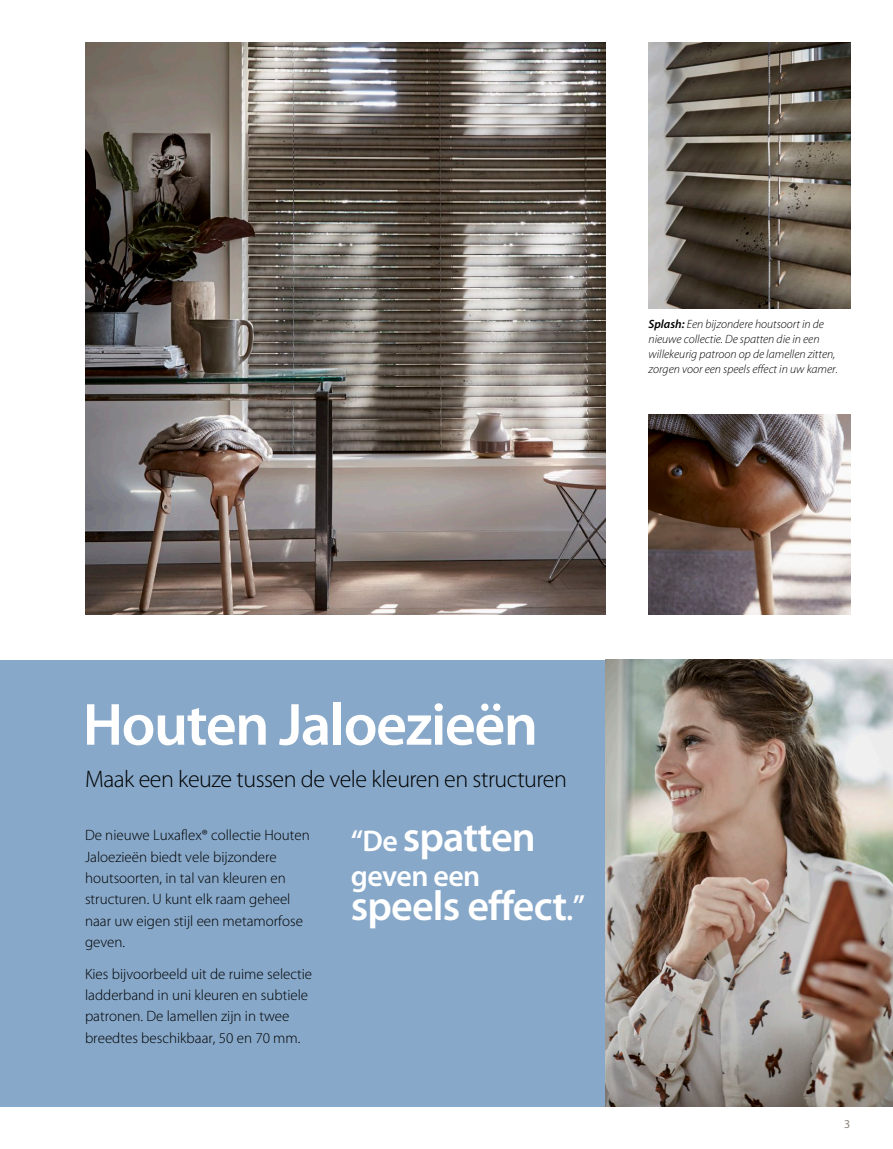
<style>
.page{position:relative;width:893px;height:1149px;background:#fff}
.page>*{position:absolute;margin:0;border:0;box-sizing:border-box;transform-origin:0 0}
.kop_diap{font:600 60px "Myriad Pro";letter-spacing:-.025em;color:#fff}
.quote{font:600 42px "Myriad Pro";letter-spacing:-.02em;color:#fff}
.quote-2{font:600 30px "Myriad Pro";letter-spacing:-.02em;color:#fff}
.subregel_kop{font:300 24px "Myriad Pro";letter-spacing:-.02em;color:#000}
.tekst{font:300 15px/21.3px "Myriad Pro";color:#000}
.onderschriftje{font:italic 300 12px/15px "Myriad Pro";color:#000}
.paginacijfer_oneven{font:12px "Myriad Pro";color:#8b8578}
.s1{font-weight:600}
.s2{font-size:30px}
</style>
<div class="page">
<div style="left:0;top:659px;width:606px;height:447px;background:#87a8c9"></div>
<img style="left:85px;top:43px;width:521px;height:571px">
<img style="left:648px;top:43px;width:202px;height:265px">
<img style="left:648px;top:415px;width:202px;height:199px">
<img style="left:606px;top:659px;width:287px;height:447px">
<p class="onderschriftje" style="left:648px;top:316px;width:191px"><span class="s1">Splash:</span> Een bijzondere houtsoort in de nieuwe collectie. De spatten die in een willekeurig patroon op de lamellen zitten, zorgen voor een speels effect in uw kamer.</p>
<p class="kop_diap" style="left:83px;top:686px;width:457px">Houten Jaloezieën</p>
<p class="subregel_kop" style="left:85px;top:765px;width:483px">Maak een keuze tussen de vele kleuren en structuren</p>
<p class="tekst" style="left:85px;top:824px;width:226px">De nieuwe Luxaflex® collectie Houten<br>Jaloezieën biedt vele bijzondere houtsoorten, in tal van kleuren en structuren. U kunt elk raam geheel naar uw eigen stijl een metamorfose geven.</p>
<p class="tekst" style="left:85px;top:963px;width:229px">Kies bijvoorbeeld uit de ruime selectie ladderband in uni kleuren en subtiele patronen. De lamellen zijn in twee breedtes beschikbaar, 50 en 70 mm.</p>
<p class="quote" style="left:351px;top:810px;width:187px"><span class="s2">“De</span> spatten</p>
<p class="quote-2" style="left:351px;top:856px;width:131px">geven een</p>
<p class="quote" style="left:351px;top:879px;width:236px">speels effect<span class="s2">.”</span></p>
<p class="paginacijfer_oneven" style="left:844px;top:1115px;width:8px">3</p>
</div>
